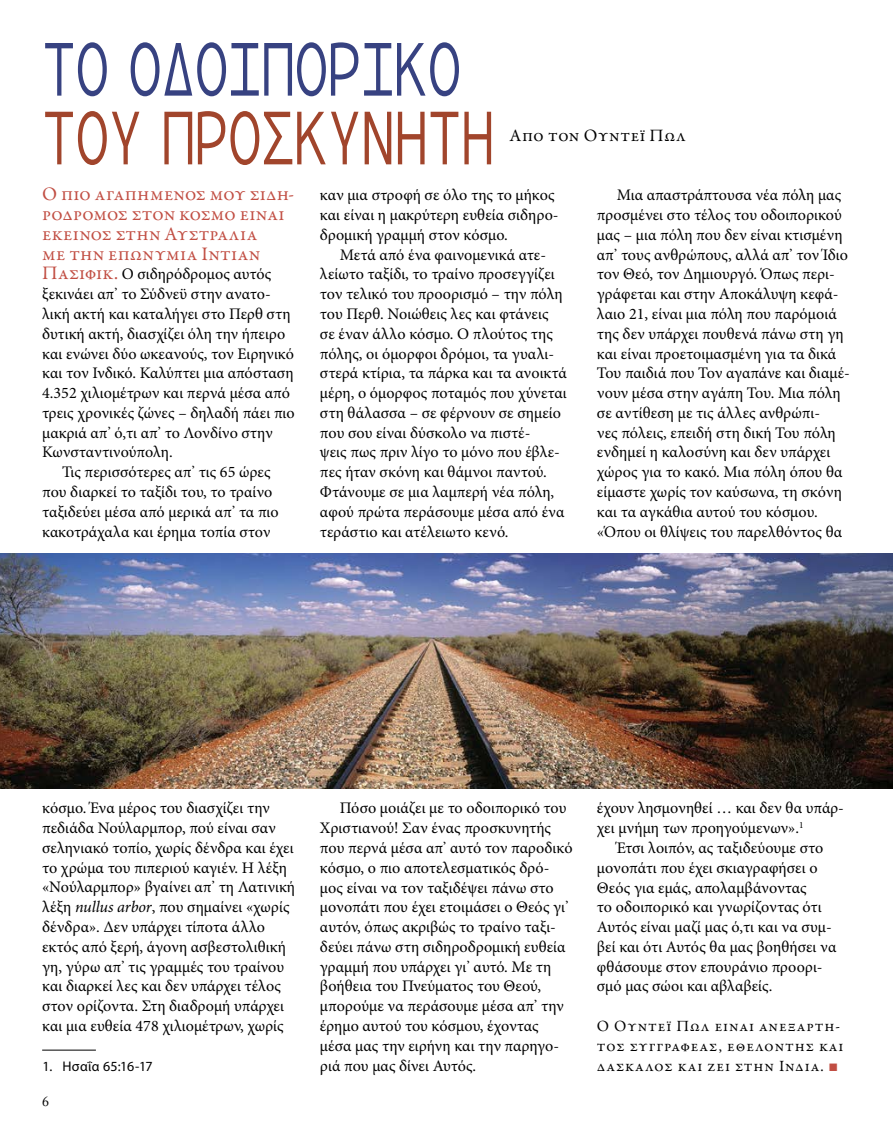
<style>
.page{position:relative;width:893px;height:1141px;background:#fff}
.page>*{position:absolute;margin:0;border:0;box-sizing:border-box;transform-origin:0 0}
.t1{font:75.25px "B Pmono";letter-spacing:-.01em;color:#a1452c;scale:.75 1}
.t2{font:75.25px "B Pmono";letter-spacing:-.01em;color:#374281;scale:.75 1}
.t3{font:19.25px/19.8px "Garamond Premr Pro";letter-spacing:.005em;color:#c14e43}
.t4{font:17.5px "Garamond Premr Pro";letter-spacing:.035em;color:#000}
.t5{font:16.1px/19.8px "Minion Pro";color:#000}
.t6{font:15.75px/19.8px "Garamond Premr Pro";letter-spacing:.06em;color:#000}
.t7{font:14px "Myriad Pro";letter-spacing:.025em;color:#000}
.t8{font:14px "Adobe Caslon Pro";color:#000}
.s1{font-family:"Garamond Premr Pro";font-size:19.25px;color:#c14e43}
.s2{font-style:italic}
.s3{font-family:"Arial";font-size:16.1px;color:#c14e43}
</style>
<div class="page">
<img style="left:0;top:553px;width:893px;height:235px">
<hr style="left:42px;top:1050px;width:54px;height:1px;background:#000">
<h1 class="t2" style="left:42px;top:29px;width:554px">ΤΟ ΟΔΟΙΠΟΡΙΚΌ</h1>
<h1 class="t1" style="left:42px;top:97px;width:595px">ΤΟΥ ΠΡΟΣΚΥΝΗΤΉ</h1>
<p class="t3" style="left:42px;top:185px;width:254px">Ο πιο αγαπημένος μου σιδη&shy;ρόδρομος στον κόσμο είναι εκείνος στην Αυστραλία<br>με την επωνυμία Ίντιαν</p>
<p class="t5" style="left:42px;top:265px;width:254px"><span class="s1">Πασίφικ.</span> Ο σιδηρόδρομος αυτός ξεκινάει απ’ το Σύδνεϋ στην ανατο&shy;λική ακτή και καταλήγει στο Περθ στη δυτική ακτή, διασχίζει όλη την ήπειρο και ενώνει δύο ωκεανούς, τον Ειρηνικό και τον Ινδικό. Καλύπτει μια απόσταση 4.352 χιλιομέτρων και περνά μέσα από τρεις χρονικές ζώνες – δηλαδή πάει πιο μακριά απ’ ό,τι απ’ το Λονδίνο στην Κωνσταντινούπολη.</p>
<p class="t5" style="left:42px;top:462px;width:238px;text-indent:20px">Τις περισσότερες απ’ τις 65 ώρες που διαρκεί το ταξίδι του, το τραίνο ταξιδεύει μέσα από μερικά απ’ τα πιο κακοτράχαλα και έρημα τοπία στον</p>
<p class="t4" style="left:509px;top:125px;width:178px">Από τον Ουντέι Πωλ</p>
<p class="t5" style="left:320px;top:185px;width:240px">καν μια στροφή σε όλο της το μήκος και είναι η μακρύτερη ευθεία σιδηρο&shy;δρομική γραμμή στον κόσμο.</p>
<p class="t5" style="left:320px;top:245px;width:248px;text-indent:20px">Μετά από ένα φαινομενικά ατε&shy;λείωτο ταξίδι, το τραίνο προσεγγίζει τον τελικό του προορισμό – την πόλη του Περθ. Νοιώθεις λες και φτάνεις σε έναν άλλο κόσμο. Ο πλούτος της πόλης, οι όμορφοι δρόμοι, τα γυαλι&shy;στερά κτίρια, τα πάρκα και τα ανοικτά μέρη, ο όμορφος ποταμός που χύνεται στη θάλασσα – σε φέρνουν σε σημείο που σου είναι δύσκολο να πιστέ-<br>ψεις πως πριν λίγο το μόνο που έβλε&shy;πες ήταν σκόνη και θάμνοι παντού.<br>Φτάνουμε σε μια λαμπερή νέα πόλη, αφού πρώτα περάσουμε μέσα από ένα τεράστιο και ατέλειωτο κενό.</p>
<p class="t5" style="left:597px;top:185px;width:254px;text-indent:20px">Μια απαστράπτουσα νέα πόλη μας προσμένει στο τέλος του οδοιπορικού μας – μια πόλη που δεν είναι κτισμένη απ’ τους ανθρώπους, αλλά απ’ τον Ίδιο τον Θεό, τον Δημιουργό. Όπως περι&shy;γράφεται και στην Αποκάλυψη κεφά&shy;λαιο 21, είναι μια πόλη που παρόμοιά της δεν υπάρχει πουθενά πάνω στη γη και είναι προετοιμασμένη για τα δικά Του παιδιά που Τον αγαπάνε και διαμέ&shy;νουν μέσα στην αγάπη Του. Μια πόλη σε αντίθεση με τις άλλες ανθρώπι-<br>νες πόλεις, επειδή στη δική Του πόλη ενδημεί η καλοσύνη και δεν υπάρχει χώρος για το κακό. Μια πόλη όπου θα είμαστε χωρίς τον καύσωνα, τη σκόνη και τα αγκάθια αυτού του κόσμου. «Όπου οι θλίψεις του παρελθόντος θα</p>
<p class="t5" style="left:42px;top:798px;width:254px">κόσμο. Ένα μέρος του διασχίζει την πεδιάδα Νούλαρμπορ, πού είναι σαν σεληνιακό τοπίο, χωρίς δένδρα και έχει το χρώμα του πιπεριού καγιέν. Η λέξη «Νούλαρμπορ» βγαίνει απ’ τη Λατινική λέξη <span class="s2">nullus arbor</span>, που σημαίνει «χωρίς δένδρα». Δεν υπάρχει τίποτα άλλο εκτός από ξερή, άγονη ασβεστολιθική γη, γύρω απ’ τις γραμμές του τραίνου και διαρκεί λες και δεν υπάρχει τέλος στον ορίζοντα. Στη διαδρομή υπάρχει και μια ευθεία 478 χιλιομέτρων, χωρίς</p>
<p class="t7" style="left:43px;top:1057px;width:112px">1. Ησαΐα 65:16-17</p>
<p class="t8" style="left:42px;top:1093px;width:8px">6</p>
<p class="t5" style="left:320px;top:798px;width:254px;text-indent:20px">Πόσο μοιάζει με το οδοιπορικό του Χριστιανού! Σαν ένας προσκυνητής που περνά μέσα απ’ αυτό τον παροδικό κόσμο, ο πιο αποτελεσματικός δρό&shy;μος είναι να τον ταξιδέψει πάνω στο μονοπάτι που έχει ετοιμάσει ο Θεός γι’ αυτόν, όπως ακριβώς το τραίνο ταξι&shy;δεύει πάνω στη σιδηροδρομική ευθεία γραμμή που υπάρχει γι’ αυτό. Με τη βοήθεια του Πνεύματος του Θεού, μπορούμε να περάσουμε μέσα απ’ την έρημο αυτού του κόσμου, έχοντας μέσα μας την ειρήνη και την παρηγο&shy;ριά που μας δίνει Αυτός.</p>
<p class="t5" style="left:597px;top:798px;width:248px">έχουν λησμονηθεί … και δεν θα υπάρ&shy;χει μνήμη των προηγούμενων».<sup>1</sup></p>
<p class="t5" style="left:597px;top:838px;width:241px;text-indent:20px">Έτσι λοιπόν, ας ταξιδεύουμε στο μονοπάτι που έχει σκιαγραφήσει ο<br>Θεός για εμάς, απολαμβάνοντας<br>το οδοιπορικό και γνωρίζοντας ότι<br>Αυτός είναι μαζί μας ό,τι και να συμ&shy;βεί και ότι Αυτός θα μας βοηθήσει να φθάσουμε στον επουράνιο προορι&shy;σμό μας σώοι και αβλαβείς.</p>
<p class="t6" style="left:597px;top:1016px;width:248px">Ο Ουντέι Πωλ είναι ανεξάρτη&shy;τος συγγραφέας, εθελοντής και δάσκαλος και ζει στην Ινδία. <span class="s3">■</span></p>
</div>
